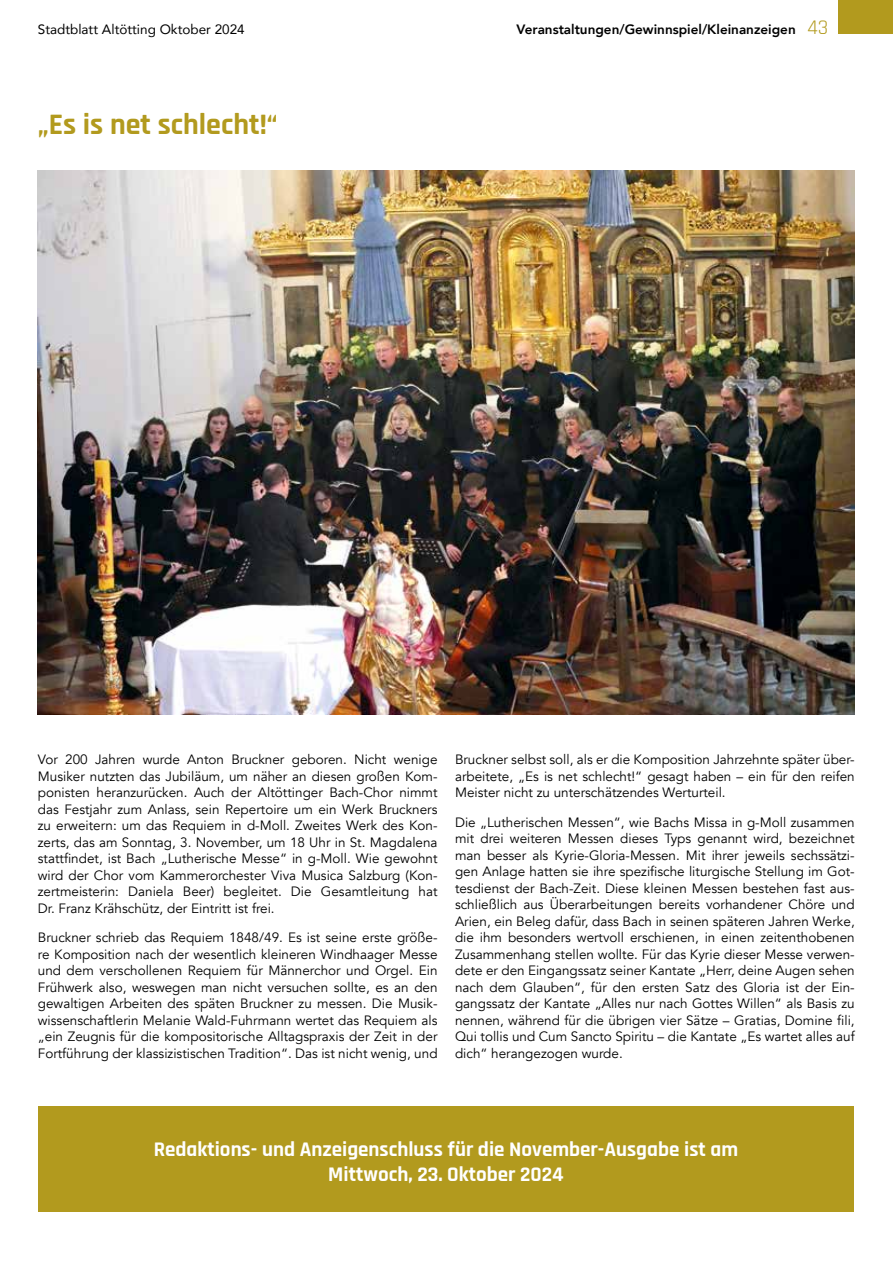
<style>
.page{position:relative;width:893px;height:1263px;background:#fff}
.page>*{position:absolute;margin:0;border:0;box-sizing:border-box;transform-origin:0 0}
.t1{font:700 30px "Rajdhani";color:#b29a1e}
.t2{font:700 21px/25.5px "Rajdhani";color:#fff;text-align:center}
.t3{font:13.5px/16.5px "Avenir";color:#000;text-align:justify}
.t4{font:800 13.5px "Avenir";color:#000}
.t5{font:13.5px "Avenir";color:#000}
.s1{font-family:"Rajdhani";font-weight:400;font-size:21px;color:#b29a1e}
</style>
<div class="page">
<div style="left:838px;top:0;width:55px;height:34px;background:#b29a1e"></div>
<img style="left:38px;top:170px;width:816px;height:545px">
<div style="left:38px;top:1107px;width:816px;height:105px;background:#b29a1e"></div>
<p class="t5" style="left:38px;top:18px;width:208px">Stadtblatt Altötting Oktober 2024</p>
<p class="t4" style="left:516px;top:19px;width:313px">Veranstaltungen/Gewinnspiel/Kleinanzeigen <span class="s1">43</span></p>
<h1 class="t1" style="left:38px;top:106px;width:240px">„Es is net schlecht!“</h1>
<p class="t3" style="left:38px;top:752px;width:401px">Vor 200 Jahren wurde Anton Bruckner geboren. Nicht wenige Musiker nutzten das Jubiläum, um näher an diesen großen Kom&shy;ponisten heranzurücken. Auch der Altöttinger Bach-Chor nimmt das Festjahr zum Anlass, sein Repertoire um ein Werk Bruckners zu erweitern: um das Requiem in d-Moll. Zweites Werk des Kon&shy;zerts, das am Sonntag, 3. November, um 18 Uhr in St. Magdalena stattfindet, ist Bach „Lutherische Messe“ in g-Moll. Wie gewohnt wird der Chor vom Kammerorchester Viva Musica Salzburg (Kon&shy;zertmeisterin: Daniela Beer) begleitet. Die Gesamtleitung hat Dr. Franz Krähschütz, der Eintritt ist frei.</p>
<p class="t3" style="left:38px;top:929px;width:401px">Bruckner schrieb das Requiem 1848/49. Es ist seine erste größe&shy;re Komposition nach der wesentlich kleineren Windhaager Messe und dem verschollenen Requiem für Männerchor und Orgel. Ein Frühwerk also, weswegen man nicht versuchen sollte, es an den gewaltigen Arbeiten des späten Bruckner zu messen. Die Musik&shy;wissenschaftlerin Melanie Wald-Fuhrmann wertet das Requiem als „ein Zeugnis für die kompositorische Alltagspraxis der Zeit in der Fortführung der klassizistischen Tradition“. Das ist nicht wenig, und</p>
<p class="t3" style="left:455px;top:752px;width:401px">Bruckner selbst soll, als er die Komposition Jahrzehnte später über&shy;arbeitete, „Es is net schlecht!“ gesagt haben – ein für den reifen Meister nicht zu unterschätzendes Werturteil.</p>
<p class="t3" style="left:455px;top:814px;width:401px">Die „Lutherischen Messen“, wie Bachs Missa in g-Moll zusammen mit drei weiteren Messen dieses Typs genannt wird, bezeichnet man besser als Kyrie-Gloria-Messen. Mit ihrer jeweils sechssätzi&shy;gen Anlage hatten sie ihre spezifische liturgische Stellung im Got&shy;tesdienst der Bach-Zeit. Diese kleinen Messen bestehen fast aus&shy;schließlich aus Überarbeitungen bereits vorhandener Chöre und Arien, ein Beleg dafür, dass Bach in seinen späteren Jahren Werke, die ihm besonders wertvoll erschienen, in einen zeitenthobenen Zusammenhang stellen wollte. Für das Kyrie dieser Messe verwen&shy;dete er den Eingangssatz seiner Kantate „Herr, deine Augen sehen nach dem Glauben“, für den ersten Satz des Gloria ist der Ein&shy;gangssatz der Kantate „Alles nur nach Gottes Willen“ als Basis zu nennen, während für die übrigen vier Sätze – Gratias, Domine fili, Qui tollis und Cum Sancto Spiritu – die Kantate „Es wartet alles auf dich“ herangezogen wurde.</p>
<h2 class="t2" style="left:154px;top:1137px;width:586px">Redaktions- und Anzeigenschluss für die November-Ausgabe ist am<br>Mittwoch, 23. Oktober 2024</h2>
</div>
